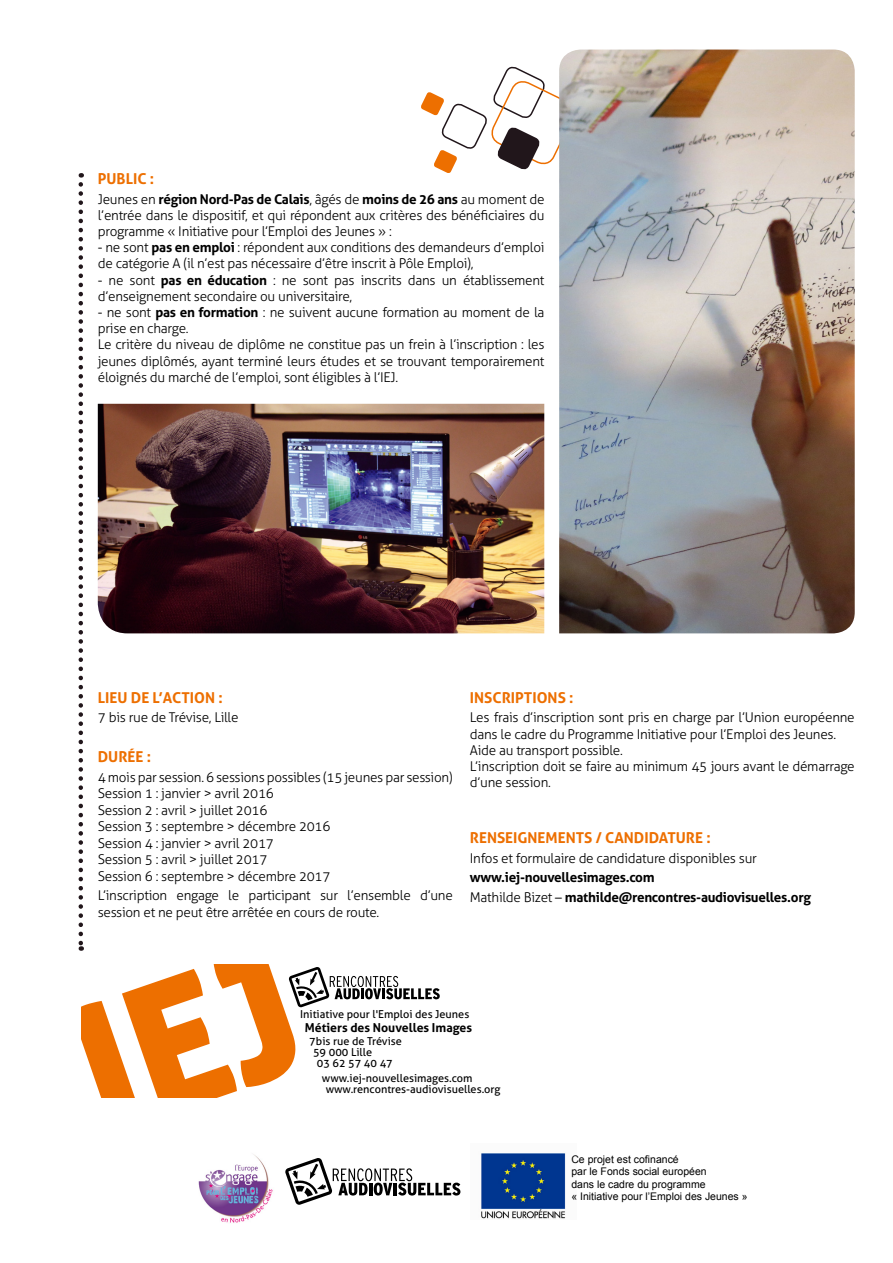
<style>
.page{position:relative;width:893px;height:1263px;background:#fff}
.page>*{position:absolute;margin:0;border:0;box-sizing:border-box;transform-origin:0 0}
.t1{font:700 15px "Aller";color:#ed6f00}
.t2{font:300 13.5px/16.2px "Aller";letter-spacing:-.02em;color:#000}
.t3{font:700 13.5px "Aller";letter-spacing:-.02em;color:#000}
.t4{font:700 12.3px "Aller";color:#000}
.t5{font:10.95px/10.9px "Aller";color:#000}
.t6{font:10.5px "Arial";color:#000}
.s1{font-weight:700}
.s2{font-weight:300}
</style>
<div class="page">
<svg style="left:421px;top:66px;width:138px;height:107px"></svg>
<img style="left:559px;top:50px;width:296px;height:583px">
<img style="left:198px;top:1154px;width:75px;height:69px">
<svg style="left:285px;top:1158px;width:175px;height:47px"></svg>
<img style="left:481px;top:1153px;width:85px;height:66px">
<img style="left:440px;top:404px;width:104px;height:229px">
<svg style="left:78px;top:184px;width:362px;height:824px"></svg>
<p class="t1" style="left:98px;top:170px;width:58px">PUBLIC :</p>
<p class="t2" style="left:98px;top:191px;width:448px;text-align:justify">Jeunes en <span class="s1">région Nord-Pas de Calais</span>, âgés de <span class="s1">moins de 26 ans</span> au moment de l’entrée dans le dispositif, et qui répondent aux critères des bénéficiaires du programme « Initiative pour l’Emploi des Jeunes » :</p>
<p class="t2" style="left:98px;top:239px;width:448px">- ne sont <span class="s1">pas en emploi</span> : répondent aux conditions des demandeurs d’emploi de catégorie A (il n’est pas nécessaire d’être inscrit à Pôle Emploi),</p>
<p class="t2" style="left:98px;top:272px;width:448px">- ne sont <span class="s1">pas en éducation</span> : ne sont pas inscrits dans un établissement d’enseignement secondaire ou universitaire,</p>
<p class="t2" style="left:98px;top:304px;width:448px">- ne sont <span class="s1">pas en formation</span> : ne suivent aucune formation au moment de la prise en charge.</p>
<p class="t2" style="left:98px;top:337px;width:448px;text-align:justify">Le critère du niveau de diplôme ne constitue pas un frein à l’inscription : les jeunes diplômés, ayant terminé leurs études et se trouvant temporairement éloignés du marché de l’emploi, sont éligibles à l’IEJ.</p>
<p class="t1" style="left:98px;top:688px;width:126px">LIEU DE L’ACTION :</p>
<p class="t2" style="left:98px;top:709px;width:142px">7 bis rue de Trévise, Lille</p>
<p class="t1" style="left:98px;top:748px;width:55px">DURÉE :</p>
<p class="t2" style="left:98px;top:769px;width:357px">4 mois par session. 6 sessions possibles (15 jeunes par session)</p>
<p class="t2" style="left:98px;top:785px;width:178px">Session 1 : janvier &gt; avril 2016</p>
<p class="t2" style="left:98px;top:802px;width:171px">Session 2 : avril &gt; juillet 2016</p>
<p class="t2" style="left:98px;top:818px;width:234px">Session 3 : septembre &gt; décembre 2016</p>
<p class="t2" style="left:98px;top:835px;width:178px">Session 4 : janvier &gt; avril 2017</p>
<p class="t2" style="left:98px;top:851px;width:171px">Session 5 : avril &gt; juillet 2017</p>
<p class="t2" style="left:98px;top:868px;width:234px">Session 6 : septembre &gt; décembre 2017</p>
<p class="t2" style="left:98px;top:887px;width:357px">L’inscription engage le participant sur l’ensemble d’une session et ne peut être arrêtée en cours de route.</p>
<p class="t1" style="left:470px;top:688px;width:105px">INSCRIPTIONS :</p>
<p class="t2" style="left:470px;top:709px;width:386px">Les frais d’inscription sont pris en charge par l’Union européenne dans le cadre du Programme Initiative pour l’Emploi des Jeunes.</p>
<p class="t2" style="left:470px;top:742px;width:154px">Aide au transport possible.</p>
<p class="t2" style="left:470px;top:758px;width:386px">L’inscription doit se faire au minimum 45 jours avant le démarrage d’une session.</p>
<p class="t1" style="left:470px;top:829px;width:242px">RENSEIGNEMENTS / CANDIDATURE :</p>
<p class="t2" style="left:470px;top:850px;width:288px">Infos et formulaire de candidature disponibles sur</p>
<p class="t3" style="left:470px;top:869px;width:186px">www.iej-nouvellesimages.com</p>
<p class="t3" style="left:470px;top:889px;width:343px"><span class="s2">Mathilde Bizet –</span> mathilde@rencontres-audiovisuelles.org</p>
<p class="t5" style="left:300px;top:1009px;width:171px">Initiative pour l'Emploi des Jeunes</p>
<p class="t4" style="left:305px;top:1020px;width:169px">Métiers des Nouvelles Images</p>
<p class="t5" style="left:309px;top:1036px;width:94px">7bis rue de Trévise</p>
<p class="t5" style="left:313px;top:1046px;width:61px">59 000 Lille</p>
<p class="t5" style="left:317px;top:1057px;width:78px">03 62 57 40 47</p>
<p class="t5" style="left:326px;top:1072px;width:177px;text-indent:-4px">www.iej-nouvellesimages.com www.rencontres-audiovisuelles.org</p>
<p class="t6" style="left:571px;top:1152px;width:109px">Ce projet est cofinancé</p>
<p class="t6" style="left:571px;top:1165px;width:137px">par le Fonds social européen</p>
<p class="t6" style="left:571px;top:1177px;width:136px">dans le cadre du programme</p>
<p class="t6" style="left:571px;top:1190px;width:178px">« Initiative pour l’Emploi des Jeunes »</p>
</div>
